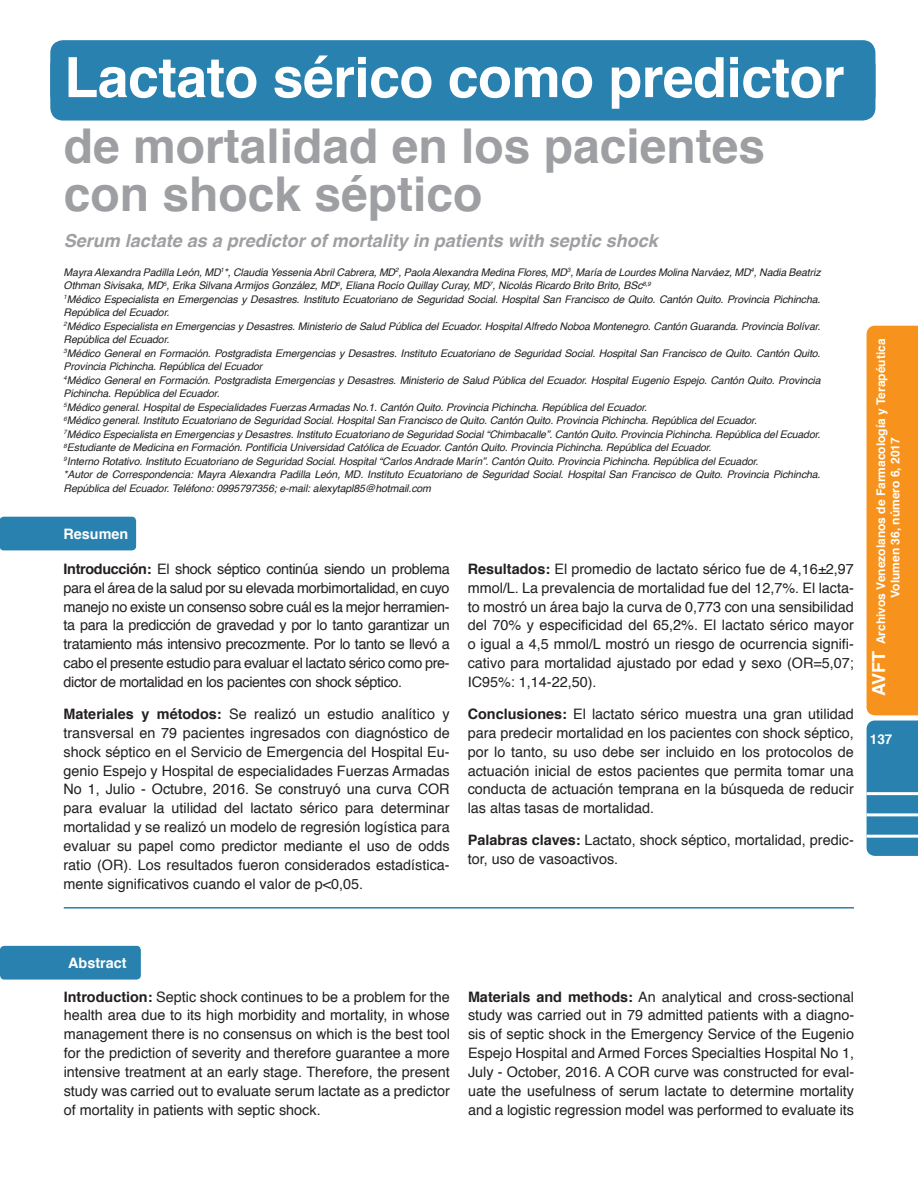
<style>
.page{position:relative;width:918px;height:1188px;background:#fff}
.page>*{position:absolute;margin:0;border:0;box-sizing:border-box;transform-origin:0 0}
.t1{font:700 55.5px "Helvetica";letter-spacing:-.01em;color:#fff}
.t2{font:700 48px/48px "Helvetica";color:#9d9fa2}
.t3{font:italic 700 18px "Helvetica";color:#9d9fa2}
.Default{font:14.4px/18.9px "Helvetica";color:#231f20;text-align:justify}
.t4{font:700 14.4px "Helvetica";color:#fff}
.t5{font:700 13.5px "Helvetica";color:#fff}
.t6{font:700 12px/14.4px "Helvetica";color:#fff;text-align:center}
.Párrafo_de_lista{font:italic 10.5px/13.5px "Helvetica";letter-spacing:-.01em;color:#231f20}
.s1{font-weight:700}
.s2{font-size:18px}
</style>
<div class="page">
<div style="left:867px;top:721px;width:51px;height:135px;background:#2881ae"></div>
<div style="left:867px;top:326px;width:51px;height:389px;background:#f7931d"></div>
<hr style="left:867px;top:835px;width:51px;height:3px;background:#fff">
<hr style="left:867px;top:813px;width:51px;height:3px;background:#fff">
<hr style="left:867px;top:792px;width:51px;height:3px;background:#fff">
<div style="left:50px;top:40px;width:825px;height:68px;background:#2881ae;border-radius:13px"></div>
<div style="left:50px;top:53px;width:825px;height:68px;background:#2881ae;border-radius:13px"></div>
<div style="left:0;top:517px;width:136px;height:33px;background:#2881ae;border-radius:4px"></div>
<div style="left:0;top:946px;width:141px;height:34px;background:#2881ae;border-radius:4px"></div>
<hr style="left:64px;top:907px;width:790px;height:2px;background:#2881ae">
<p class="t1" style="left:64px;top:33px;width:782px">Lactato sérico como predictor</p>
<p class="t2" style="left:64px;top:123px;width:703px">de mortalidad en los pacientes con shock séptico</p>
<p class="t3" style="left:64px;top:226px;width:596px">Serum lactate as a predictor of mortality in patients with septic shock</p>
<p class="Párrafo_de_lista" style="left:64px;top:266px;width:758px">Mayra Alexandra Padilla León, MD<sup>1</sup>*, Claudia Yessenia Abril Cabrera, MD<sup>2</sup>, Paola Alexandra Medina Flores, MD<sup>3</sup>, María de Lourdes Molina Narváez, MD<sup>4</sup>, Nadia Beatriz<br>Othman Sivisaka, MD<sup>5</sup>, Erika Silvana Armijos González, MD<sup>6</sup>, Eliana Rocío Quillay Curay, MD<sup>7</sup>, Nicolás Ricardo Brito Brito, BSc<sup>8,9</sup></p>
<p class="Párrafo_de_lista" style="left:64px;top:293px;width:758px"><sup>1</sup>Médico Especialista en Emergencias y Desastres. Instituto Ecuatoriano de Seguridad Social. Hospital San Francisco de Quito. Cantón Quito. Provincia Pichincha.<br>República del Ecuador.</p>
<p class="Párrafo_de_lista" style="left:64px;top:320px;width:758px"><sup>2</sup>Médico Especialista en Emergencias y Desastres. Ministerio de Salud Pública del Ecuador. Hospital Alfredo Noboa Montenegro. Cantón Guaranda. Provincia Bolívar.<br>República del Ecuador.</p>
<p class="Párrafo_de_lista" style="left:64px;top:347px;width:758px"><sup>3</sup>Médico General en Formación. Postgradista Emergencias y Desastres. Instituto Ecuatoriano de Seguridad Social. Hospital San Francisco de Quito. Cantón Quito.<br>Provincia Pichincha. República del Ecuador</p>
<p class="Párrafo_de_lista" style="left:64px;top:374px;width:758px"><sup>4</sup>Médico General en Formación. Postgradista Emergencias y Desastres. Ministerio de Salud Pública del Ecuador. Hospital Eugenio Espejo. Cantón Quito. Provincia<br>Pichincha. República del Ecuador.</p>
<p class="Párrafo_de_lista" style="left:64px;top:401px;width:585px"><sup>5</sup>Médico general. Hospital de Especialidades Fuerzas Armadas No.1. Cantón Quito. Provincia Pichincha. República del Ecuador.</p>
<p class="Párrafo_de_lista" style="left:64px;top:414px;width:695px"><sup>6</sup>Médico general. Instituto Ecuatoriano de Seguridad Social. Hospital San Francisco de Quito. Cantón Quito. Provincia Pichincha. República del Ecuador.</p>
<p class="Párrafo_de_lista" style="left:64px;top:428px;width:758px"><sup>7</sup>Médico Especialista en Emergencias y Desastres. Instituto Ecuatoriano de Seguridad Social “Chimbacalle”. Cantón Quito. Provincia Pichincha. República del Ecuador.</p>
<p class="Párrafo_de_lista" style="left:64px;top:441px;width:649px"><sup>8</sup>Estudiante de Medicina en Formación. Pontificia Universidad Católica de Ecuador. Cantón Quito. Provincia Pichincha. República del Ecuador.</p>
<p class="Párrafo_de_lista" style="left:64px;top:455px;width:696px"><sup>9</sup>Interno Rotativo. Instituto Ecuatoriano de Seguridad Social. Hospital “Carlos Andrade Marín”. Cantón Quito. Provincia Pichincha. República del Ecuador.</p>
<p class="Párrafo_de_lista" style="left:64px;top:468px;width:758px">*Autor de Correspondencia: Mayra Alexandra Padilla León, MD. Instituto Ecuatoriano de Seguridad Social. Hospital San Francisco de Quito. Provincia Pichincha.<br>República del Ecuador. Teléfono: 0995797356; e-mail: alexytapl85@hotmail.com</p>
<p class="t4" style="left:64px;top:522px;width:66px">Resumen</p>
<p class="Default" style="left:64px;top:560px;width:388px"><span class="s1">Introducción:</span> El shock séptico continúa siendo un problema para el área de la salud por su elevada morbimortalidad, en cuyo manejo no existe un consenso sobre cuál es la mejor herramien&shy;ta para la predicción de gravedad y por lo tanto garantizar un tratamiento más intensivo precozmente. Por lo tanto se llevó a cabo el presente estudio para evaluar el lactato sérico como pre&shy;dictor de mortalidad en los pacientes con shock séptico.</p>
<p class="Default" style="left:64px;top:705px;width:388px"><span class="s1">Materiales y métodos:</span> Se realizó un estudio analítico y transversal en 79 pacientes ingresados con diagnóstico de shock séptico en el Servicio de Emergencia del Hospital Eu&shy;genio Espejo y Hospital de especialidades Fuerzas Armadas No 1, Julio - Octubre, 2016. Se construyó una curva COR para evaluar la utilidad del lactato sérico para determinar mortalidad y se realizó un modelo de regresión logística para evaluar su papel como predictor mediante el uso de odds ratio (OR). Los resultados fueron considerados estadística&shy;mente significativos cuando el valor de p&lt;0,05.</p>
<p class="Default" style="left:468px;top:560px;width:388px"><span class="s1">Resultados:</span> El promedio de lactato sérico fue de 4,16±2,97 mmol/L. La prevalencia de mortalidad fue del 12,7%. El lacta&shy;to mostró un área bajo la curva de 0,773 con una sensibilidad del 70% y especificidad del 65,2%. El lactato sérico mayor o igual a 4,5 mmol/L mostró un riesgo de ocurrencia signifi&shy;cativo para mortalidad ajustado por edad y sexo (OR=5,07; IC95%: 1,14-22,50).</p>
<p class="Default" style="left:468px;top:705px;width:388px"><span class="s1">Conclusiones:</span> El lactato sérico muestra una gran utilidad para predecir mortalidad en los pacientes con shock séptico, por lo tanto, su uso debe ser incluido en los protocolos de actuación inicial de estos pacientes que permita tomar una conducta de actuación temprana en la búsqueda de reducir las altas tasas de mortalidad.</p>
<p class="Default" style="left:468px;top:831px;width:388px"><span class="s1">Palabras claves:</span> Lactato, shock séptico, mortalidad, predic&shy;tor, uso de vasoactivos.</p>
<p class="t6" style="left:874px;top:696px;width:359px;rotate:-90deg"><span class="s2">AVFT</span> Archivos Venezolanos de Farmacología y Terapéutica<br>Volumen 36, número 6, 2017</p>
<p class="t5" style="left:870px;top:729px;width:24px">137</p>
<p class="t4" style="left:68px;top:951px;width:60px">Abstract</p>
<p class="Default" style="left:64px;top:987px;width:388px"><span class="s1">Introduction:</span> Septic shock continues to be a problem for the health area due to its high morbidity and mortality, in whose management there is no consensus on which is the best tool for the prediction of severity and therefore guarantee a more intensive treatment at an early stage. Therefore, the present study was carried out to evaluate serum lactate as a predictor of mortality in patients with septic shock.</p>
<p class="Default" style="left:468px;top:987px;width:388px"><span class="s1">Materials and methods:</span> An analytical and cross-sectional study was carried out in 79 admitted patients with a diagno&shy;sis of septic shock in the Emergency Service of the Eugenio Espejo Hospital and Armed Forces Specialties Hospital No 1, July - October, 2016. A COR curve was constructed for eval&shy;uate the usefulness of serum lactate to determine mortality and a logistic regression model was performed to evaluate its</p>
</div>
